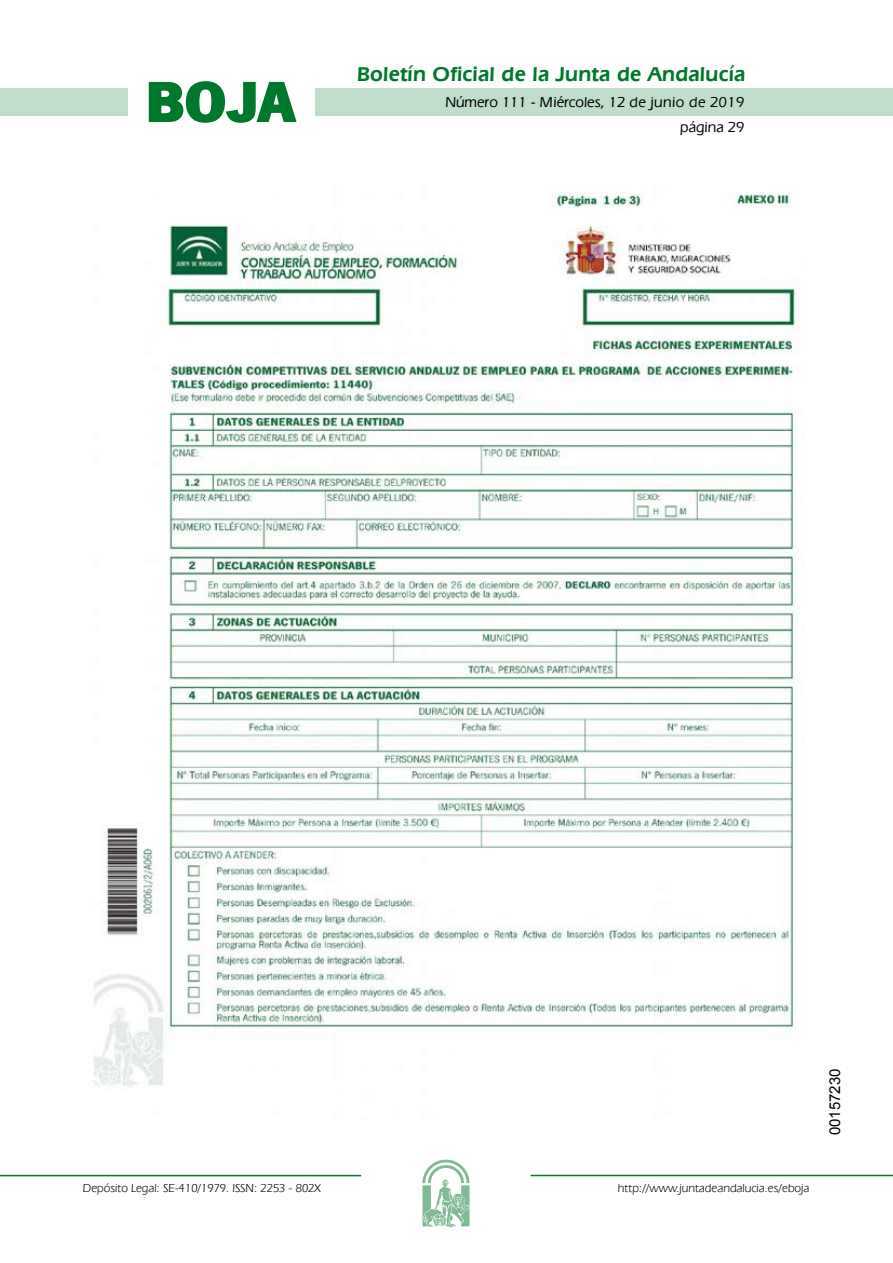
<style>
.page{position:relative;width:893px;height:1263px;background:#fff}
.page>*{position:absolute;margin:0;border:0;box-sizing:border-box;transform-origin:0 0}
.t1{font:700 57.75px "News Got T";color:#00782c;scale:1.14 1}
.t2{font:600 21px "Eras IT Cby BT";letter-spacing:.01em;color:#00782c}
.t3{font:500 15px/24.5px "Eras IT Cby BT";color:#000;text-align:right}
.t4{font:15px "Arial";color:#000}
.t5{font:12px "Eras IT Cby BT";color:#000}
</style>
<div class="page">
<div style="left:315px;top:88px;width:577px;height:28px;background:#bfddca"></div>
<div style="left:0;top:88px;width:128px;height:28px;background:#bfddca"></div>
<hr style="left:0;top:1175px;width:361px;height:1px;background:#00782c">
<svg style="left:422px;top:1159px;width:47px;height:68px"></svg>
<hr style="left:531px;top:1175px;width:361px;height:1px;background:#00782c">
<svg style="left:148px;top:81px;width:149px;height:42px"></svg>
<img style="left:94px;top:191px;width:704px;height:896px">
<h1 class="t1" style="left:145px;top:68px;width:133px">BOJA</h1>
<h2 class="t2" style="left:357px;top:62px;width:390px">Boletín Oficial de la Junta de Andalucía</h2>
<p class="t3" style="left:445px;top:90px;width:300px">Número 111 - Miércoles, 12 de junio de 2019 página 29</p>
<p class="t5" style="left:83px;top:1181px;width:239px">Depósito Legal: SE-410/1979. ISSN: 2253 - 802X</p>
<p class="t5" style="left:618px;top:1181px;width:193px">http://www.juntadeandalucia.es/eboja</p>
<p class="t4" style="left:825px;top:1135px;width:68px;rotate:-90deg">00157230</p>
</div>
